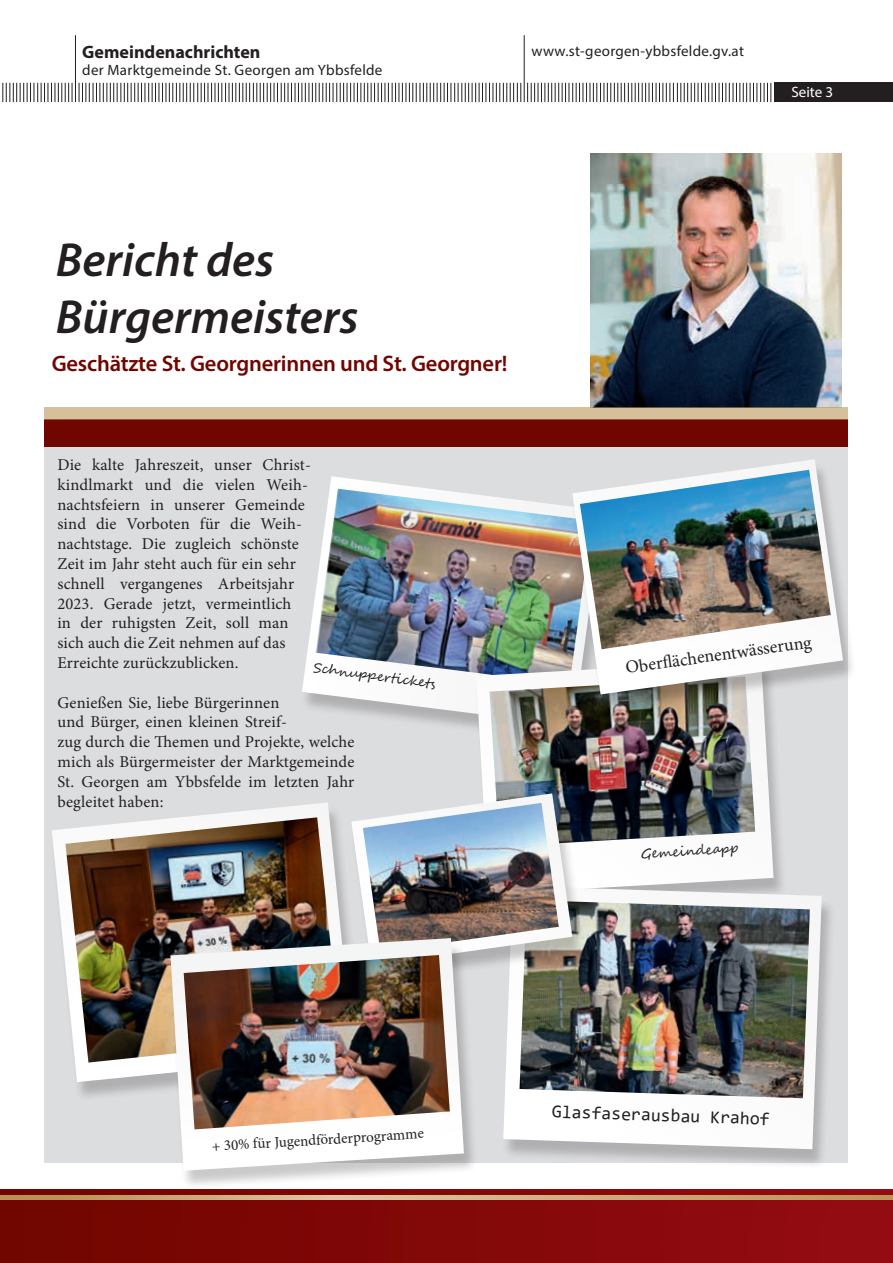
<style>
.page{position:relative;width:893px;height:1263px;background:#fff}
.page>*{position:absolute;margin:0;border:0;box-sizing:border-box;transform-origin:0 0}
.t1{font:italic 600 48px/57.6px "Myriad Pro";color:#231f20}
.t2{font:600 22.5px "Myriad Pro";letter-spacing:-.01em;color:#700600}
.t3{font:18px "Minion Pro";color:#231f20}
.t4{font:18px "Consolas";color:#231f20}
.t5{font:700 18px "Myriad Pro";color:#231f20}
.t6{font:16.5px/19.8px "Minion Pro";letter-spacing:.01em;color:#231f20}
.t7{font:15px "Myriad Pro";letter-spacing:.02em;color:#231f20}
.t8{font:15px "Minion Pro";color:#231f20}
.t9{font:15px "Myriad Pro";color:#fff}
.t10{font:13.5px "Segoe Script";color:#231f20}
</style>
<div class="page">
<hr style="left:524px;top:35px;width:1px;height:67px;background:#231f20">
<hr style="left:75px;top:35px;width:1px;height:67px;background:#231f20">
<svg style="left:79px;top:83px;width:442px;height:19px"></svg>
<svg style="left:2px;top:83px;width:71px;height:19px"></svg>
<svg style="left:527px;top:83px;width:244px;height:19px"></svg>
<div style="left:774px;top:83px;width:119px;height:19px;background:#231f20"></div>
<div style="left:0;top:1189px;width:893px;height:74px;background:linear-gradient(to right,#730a02,#961015)"></div>
<svg style="left:0;top:1195px;width:893px;height:4px;background:#c9aa79"></svg>
<div style="left:45px;top:446px;width:803px;height:717px;background:#dcdddf"></div>
<img style="left:590px;top:153px;width:252px;height:254px">
<div style="left:45px;top:419px;width:803px;height:27px;background:#700600"></div>
<div style="left:45px;top:407px;width:803px;height:12px;background:#d6c09b"></div>
<svg style="left:302px;top:476px;width:172px;height:250px"></svg>
<img style="left:315px;top:489px;width:255px;height:195px">
<div style="left:50px;top:806px;width:317px;height:295px;background:#231f20;opacity:.24"></div>
<svg style="left:52px;top:803px;width:297px;height:279px"></svg>
<div style="left:474px;top:663px;width:314px;height:250px;background:#231f20;opacity:.24"></div>
<svg style="left:476px;top:660px;width:297px;height:226px;background:#e5e7e8"></svg>
<img style="left:65px;top:817px;width:275px;height:245px">
<div style="left:501px;top:889px;width:335px;height:280px;background:#231f20;opacity:.24"></div>
<svg style="left:503px;top:886px;width:319px;height:263px;background:#eff0f0"></svg>
<img style="left:519px;top:900px;width:291px;height:198px">
<img style="left:489px;top:676px;width:266px;height:171px">
<div style="left:349px;top:797px;width:237px;height:187px;background:#231f20;opacity:.24"></div>
<svg style="left:351px;top:793px;width:221px;height:172px"></svg>
<img style="left:363px;top:803px;width:196px;height:149px">
<div style="left:570px;top:463px;width:287px;height:250px;background:#231f20;opacity:.24"></div>
<svg style="left:572px;top:459px;width:271px;height:235px"></svg>
<img style="left:580px;top:470px;width:251px;height:179px">
<div style="left:168px;top:941px;width:310px;height:249px;background:#231f20;opacity:.24"></div>
<svg style="left:170px;top:938px;width:294px;height:233px;background:#dfdede"></svg>
<img style="left:184px;top:955px;width:266px;height:174px">
<p class="t5" style="left:82px;top:40px;width:180px">Gemeindenachrichten</p>
<p class="t7" style="left:532px;top:42px;width:214px">www.st-georgen-ybbsfelde.gv.at</p>
<p class="t7" style="left:82px;top:61px;width:302px">der Marktgemeinde St. Georgen am Ybbsfelde</p>
<h1 class="t1" style="left:56px;top:229px;width:304px">Bericht des<br>Bürgermeisters</h1>
<h2 class="t2" style="left:52px;top:349px;width:457px">Geschätzte St. Georgnerinnen und St. Georgner!</h2>
<p class="t6" style="left:57px;top:455px;width:255px">Die kalte Jahreszeit, unser Christ&shy;kindlmarkt und die vielen Weih&shy;nachtsfeiern in unserer Gemeinde sind die Vorboten für die Weih&shy;nachtstage. Die zugleich schönste Zeit im Jahr steht auch für ein sehr schnell vergangenes Arbeitsjahr 2023. Gerade jetzt, vermeintlich<br>in der ruhigsten Zeit, soll man sich auch die Zeit nehmen auf das Erreichte zurückzublicken.</p>
<p class="t6" style="left:57px;top:692px;width:299px">Genießen Sie, liebe Bürgerinnen<br>und Bürger, einen kleinen Streif-<br>zug durch die Themen und Projekte, welche mich als Bürgermeister der Marktgemeinde St. Georgen am Ybbsfelde im letzten Jahr begleitet haben:</p>
<p class="t10" style="left:315px;top:657px;width:125px;rotate:7deg">Schnuppert ickets</p>
<p class="t9" style="left:791px;top:83px;width:43px">Seite 3</p>
<p class="t3" style="left:624px;top:656px;width:189px;rotate:-8deg">Oberfl ächenentwässerung</p>
<p class="t10" style="left:640px;top:843px;width:100px;rotate:-4deg">Gemeindeapp</p>
<p class="t8" style="left:211px;top:1137px;width:214px;rotate:-4deg">+ 30% für Jugendförderprogramme</p>
<p class="t4" style="left:552px;top:1099px;width:219px;rotate:2deg">Glasfaserausbau Krahof</p>
</div>
